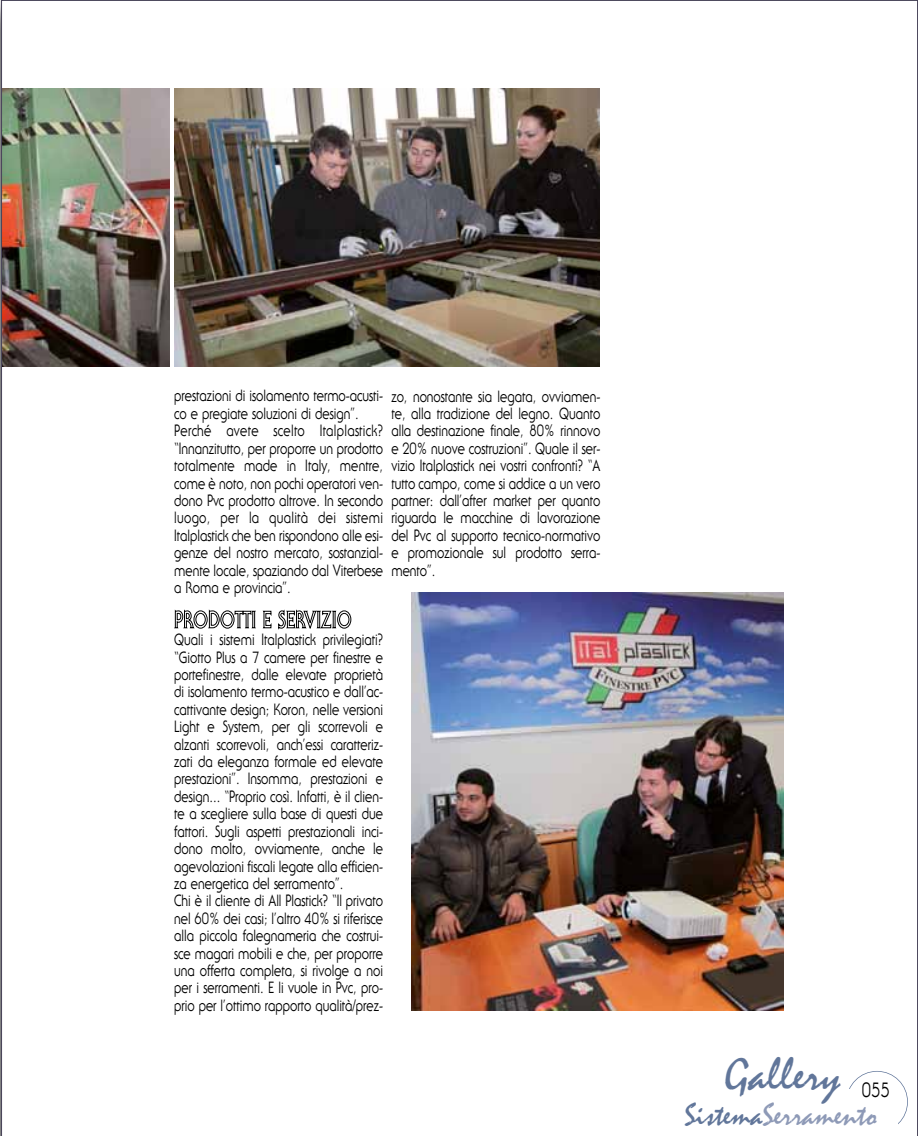
<style>
.page{position:relative;width:918px;height:1136px;background:#fff}
.page>*{position:absolute;margin:0;border:0;box-sizing:border-box;transform-origin:0 0}
.t1{font:47.95px "Mistral";color:#61769a}
.t2{font:31.85px "Mistral";color:#8e9ab7}
.t3{font:20.3px "Serif Gothic";color:#000;scale:.75 1}
.t4{font:15.92px/17.3px "Serif Gothic";color:#000;scale:.75 1}
.s1{color:#61769a}
</style>
<div class="page">
<img style="left:1px;top:0;width:917px;height:1136px">
<p class="t4" style="left:174px;top:387px;width:280px">prestazioni di isolamento termo-acusti&shy;co e pregiate soluzioni di design”.<br>Perché avete scelto Italplastick? “Innanzitutto, per proporre un prodotto totalmente made in Italy, mentre, come è noto, non pochi operatori ven&shy;dono Pvc prodotto altrove. In secondo luogo, per la qualità dei sistemi Italplastick che ben rispondono alle esi&shy;genze del nostro mercato, sostanzial&shy;mente locale, spaziando dal Viterbese a Roma e provincia”.</p>
<p class="t4" style="left:174px;top:631px;width:280px">Quali i sistemi Italplastick privilegiati? “Giotto Plus a 7 camere per finestre e portefinestre, dalle elevate proprietà di isolamento termo-acustico e dall’ac&shy;cattivante design; Koron, nelle versioni Light e System, per gli scorrevoli e alzanti scorrevoli, anch’essi caratteriz&shy;zati da eleganza formale ed elevate prestazioni”. Insomma, prestazioni e design... “Proprio così. Infatti, è il clien&shy;te a scegliere sulla base di questi due fattori. Sugli aspetti prestazionali inci&shy;dono molto, ovviamente, anche le agevolazioni fiscali legate alla efficien&shy;za energetica del serramento”.<br>Chi è il cliente di All Plastick? “Il privato nel 60% dei casi; l’altro 40% si riferisce alla piccola falegnameria che costrui&shy;sce magari mobili e che, per proporre una offerta completa, si rivolge a noi per i serramenti. E li vuole in Pvc, pro&shy;prio per l’ottimo rapporto qualità/prez-</p>
<p class="t4" style="left:391px;top:387px;width:280px;text-align:justify">zo, nonostante sia legata, ovviamen&shy;te, alla tradizione del legno. Quanto alla destinazione finale, 80% rinnovo e 20% nuove costruzioni”. Quale il ser&shy;vizio Italplastick nei vostri confronti? “A tutto campo, come si addice a un vero partner: dall’after market per quanto riguarda le macchine di lavorazione del Pvc al supporto tecnico-normativo e promozionale sul prodotto serra&shy;mento”.</p>
<h1 class="t1" style="left:725px;top:1048px;width:118px">Gallery</h1>
<p class="t3" style="left:862px;top:1077px;width:39px">055</p>
<h2 class="t2" style="left:685px;top:1097px;width:194px"><span class="s1">Sistema</span>Serramento</h2>
</div>
